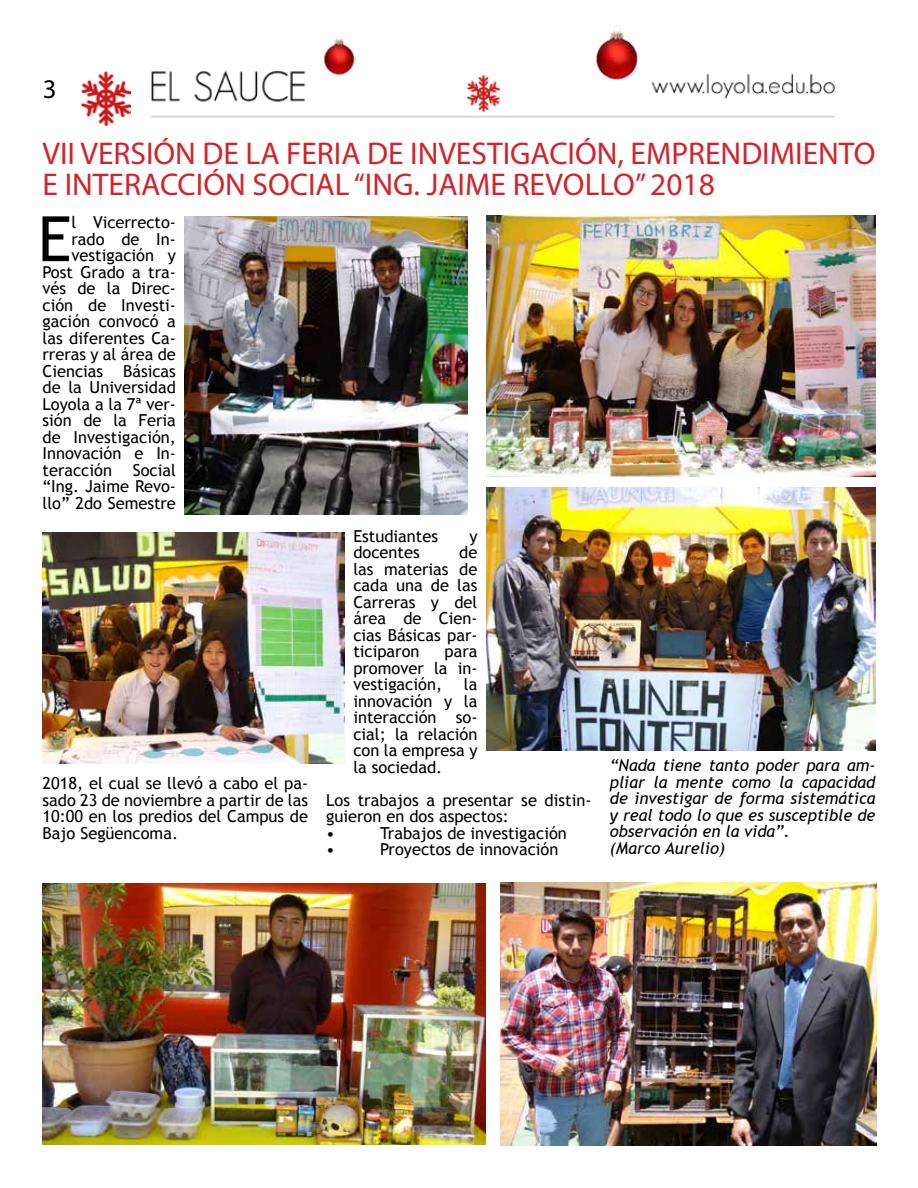
<style>
.page{position:relative;width:918px;height:1188px;background:#fff}
.page>*{position:absolute;margin:0;border:0;box-sizing:border-box;transform-origin:0 0}
.t1{font:62.55px "Trebuchet MS";color:#000}
.t2{font:31.5px/31.5px "Myriad Pro";color:#d2232a}
.t3{font:27px "Myriad Pro";color:#000}
.t4{font:16.5px/16.5px "Trebuchet MS";color:#000;text-align:justify}
.t5{font:italic 16.5px/16.5px "Trebuchet MS";color:#000}
</style>
<div class="page">
<img style="left:81px;top:70px;width:754px;height:56px">
<img style="left:43px;top:532px;width:302px;height:232px">
<img style="left:184px;top:216px;width:284px;height:299px">
<img style="left:486px;top:215px;width:389px;height:262px">
<img style="left:501px;top:882px;width:375px;height:264px">
<img style="left:486px;top:488px;width:389px;height:262px">
<img style="left:43px;top:883px;width:443px;height:262px">
<img style="left:594px;top:26px;width:45px;height:55px">
<img style="left:321px;top:38px;width:35px;height:37px">
<img style="left:82px;top:71px;width:48px;height:54px">
<img style="left:467px;top:75px;width:32px;height:36px">
<h3 class="t3" style="left:43px;top:72px;width:15px">3</h3>
<h2 class="t2" style="left:43px;top:137px;width:834px">VII VERSIÓN DE LA FERIA DE INVESTIGACIÓN, EMPRENDIMIENTO<br>E INTERACCIÓN SOCIAL “ING. JAIME REVOLLO” 2018</h2>
<h1 class="t1" style="left:38px;top:202px;width:35px">E</h1>
<p class="t4" style="left:71px;top:214px;width:106px">l Vicerrecto-</p>
<p class="t4" style="left:71px;top:231px;width:106px">rado de In-</p>
<p class="t4" style="left:71px;top:247px;width:106px">vestigación y</p>
<p class="t4" style="left:43px;top:264px;width:135px">Post Grado a tra-</p>
<p class="t4" style="left:43px;top:280px;width:135px">vés de la Direc-</p>
<p class="t4" style="left:43px;top:297px;width:135px">ción de Investi-</p>
<p class="t4" style="left:43px;top:313px;width:135px">gación convocó a</p>
<p class="t4" style="left:43px;top:330px;width:135px">las diferentes Ca-</p>
<p class="t4" style="left:43px;top:346px;width:135px">rreras y al área de</p>
<p class="t4" style="left:43px;top:363px;width:135px">Ciencias Básicas</p>
<p class="t4" style="left:43px;top:379px;width:135px">de la Universidad</p>
<p class="t4" style="left:43px;top:396px;width:135px">Loyola a la 7ª ver-</p>
<p class="t4" style="left:43px;top:412px;width:135px">sión de la Feria</p>
<p class="t4" style="left:43px;top:429px;width:135px">de Investigación,</p>
<p class="t4" style="left:43px;top:445px;width:135px">Innovación e In-</p>
<p class="t4" style="left:43px;top:462px;width:71px">teracción</p>
<p class="t4" style="left:43px;top:462px;width:135px;text-indent:90px">Social “Ing. Jaime Revo&shy;llo” 2do Semestre</p>
<p class="t4" style="left:43px;top:775px;width:267px">2018, el cual se llevó a cabo el pa&shy;sado 23 de noviembre a partir de las 10:00 en los predios del Campus de Bajo Següencoma.</p>
<p class="t4" style="left:353px;top:528px;width:86px">Estudiantes</p>
<p class="t4" style="left:469px;top:528px;width:10px">y</p>
<p class="t4" style="left:353px;top:544px;width:68px">docentes</p>
<p class="t4" style="left:353px;top:544px;width:126px;text-indent:106px">de las materias de cada una de las Carreras y del área de Cien&shy;cias Básicas par&shy;ticiparon</p>
<p class="t4" style="left:353px;top:643px;width:126px;text-indent:91px">para promover la in&shy;vestigación,</p>
<p class="t4" style="left:353px;top:676px;width:126px;text-indent:111px">la innovación y la interacción so&shy;cial; la relación con la empresa y la sociedad.</p>
<p class="t4" style="left:326px;top:792px;width:267px;text-align:left">Los trabajos a presentar se distin&shy;guieron en dos aspectos:<br>•</p>
<p class="t4" style="left:380px;top:825px;width:188px">Trabajos de investigación</p>
<p class="t4" style="left:326px;top:841px;width:10px">•</p>
<p class="t4" style="left:380px;top:841px;width:180px">Proyectos de innovación</p>
<p class="t5" style="left:610px;top:757px;width:267px">“Nada tiene tanto poder para am&shy;pliar la mente como la capacidad de investigar de forma sistemática y real todo lo que es susceptible de observación en la vida”.<br>(Marco Aurelio)</p>
</div>
